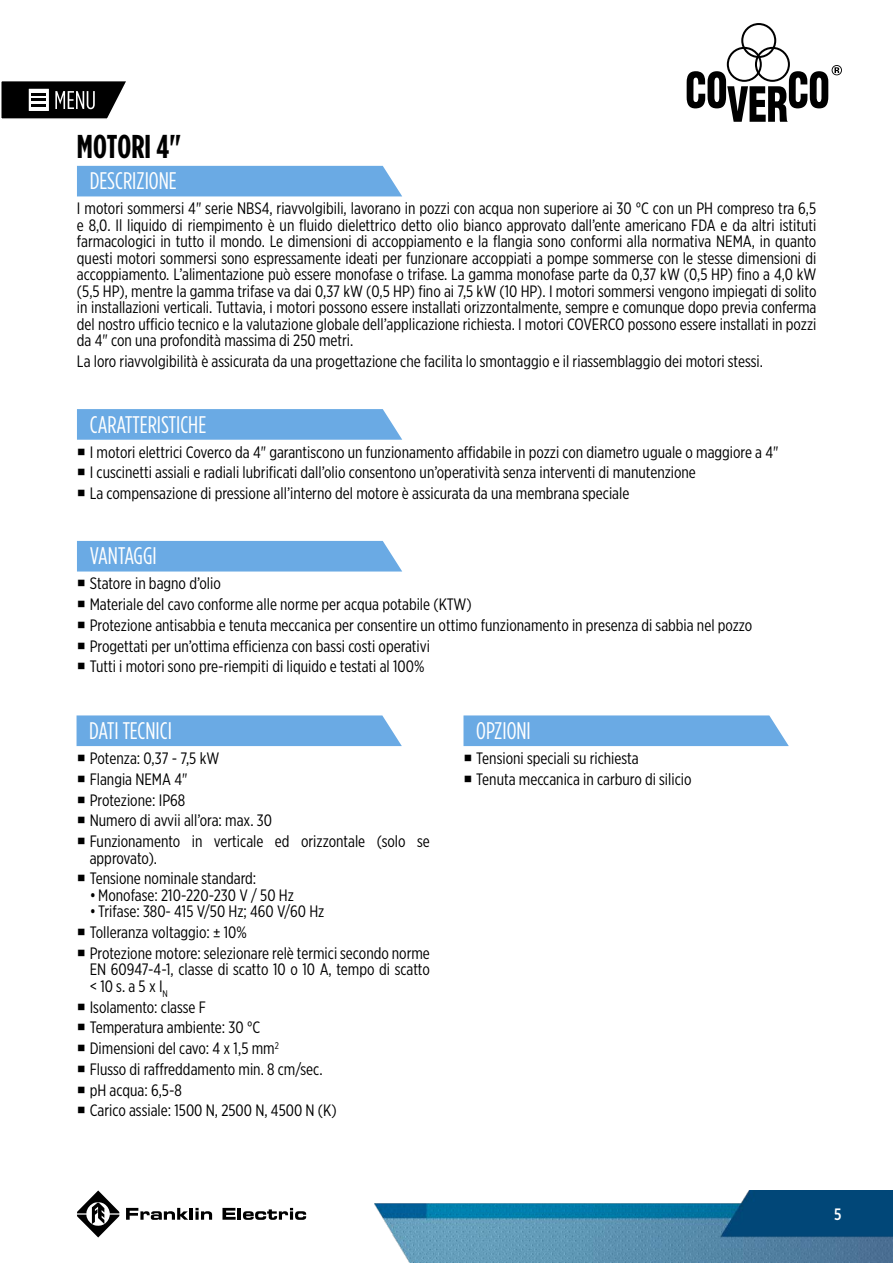
<style>
.page{position:relative;width:893px;height:1263px;background:#fff}
.page>*{position:absolute;margin:0;border:0;box-sizing:border-box;transform-origin:0 0}
.t1{font:700 33px "Gotham Condensed";color:#000}
.t2{font:24px "Gotham Condensed";color:#fff}
.t3{font:16.5px/20.7px "Gotham X Narrow";color:#000}
.t4{font:500 16.5px "Gotham X Narrow";color:#fff}
</style>
<div class="page">
<svg style="left:126px;top:1208px;width:86px;height:12px"></svg>
<svg style="left:222px;top:1208px;width:84px;height:12px"></svg>
<svg style="left:77px;top:1190px;width:42px;height:47px"></svg>
<img style="left:374px;top:1191px;width:519px;height:72px">
<svg style="left:687px;top:23px;width:155px;height:99px"></svg>
<div style="left:77px;top:166px;width:325px;height:30px;background:#6aaae4"></div>
<svg style="left:77px;top:409px;width:325px;height:31px;background:#70ade5"></svg>
<div style="left:77px;top:541px;width:325px;height:30px;background:#6aaae4"></div>
<div style="left:463px;top:715px;width:326px;height:31px;background:#6aaae4"></div>
<div style="left:77px;top:715px;width:325px;height:31px;background:#6aaae4"></div>
<svg style="left:1px;top:81px;width:125px;height:38px"></svg>
<h1 class="t1" style="left:77px;top:127px;width:105px">MOTORI 4"</h1>
<h2 class="t2" style="left:90px;top:167px;width:89px">DESCRIZIONE</h2>
<p class="t3" style="left:77px;top:200px;width:741px;line-height:16.5px;text-align:justify">I motori sommersi 4" serie NBS4, riavvolgibili, lavorano in pozzi con acqua non superiore ai 30 °C con un PH compreso tra 6,5 e 8,0. Il liquido di riempimento è un fluido dielettrico detto olio bianco approvato dall’ente americano FDA e da altri istituti farmacologici in tutto il mondo. Le dimensioni di accoppiamento e la flangia sono conformi alla normativa NEMA, in quanto questi motori sommersi sono espressamente ideati per funzionare accoppiati a pompe sommerse con le stesse dimensioni di accoppiamento. L’alimentazione può essere monofase o trifase. La gamma monofase parte da 0,37 kW (0,5 HP) fino a 4,0 kW (5,5 HP), mentre la gamma trifase va dai 0,37 kW (0,5 HP) fino ai 7,5 kW (10 HP). I motori sommersi vengono impiegati di solito in installazioni verticali. Tuttavia, i motori possono essere installati orizzontalmente, sempre e comunque dopo previa conferma del nostro ufficio tecnico e la valutazione globale dell’applicazione richiesta. I motori COVERCO possono essere installati in pozzi da 4" con una profondità massima di 250 metri.</p>
<p class="t3" style="left:77px;top:350px;width:687px">La loro riavvolgibilità è assicurata da una progettazione che facilita lo smontaggio e il riassemblaggio dei motori stessi.</p>
<h2 class="t2" style="left:90px;top:410px;width:118px">CARATTERISTICHE</h2>
<p class="t3" style="left:90px;top:441px;width:690px">I motori elettrici Coverco da 4" garantiscono un funzionamento affidabile in pozzi con diametro uguale o maggiore a 4"<br>I cuscinetti assiali e radiali lubrificati dall’olio consentono un’operatività senza interventi di manutenzione<br>La compensazione di pressione all’interno del motore è assicurata da una membrana speciale</p>
<h2 class="t2" style="left:90px;top:542px;width:69px">VANTAGGI</h2>
<p class="t3" style="left:90px;top:573px;width:664px">Statore in bagno d’olio<br>Materiale del cavo conforme alle norme per acqua potabile (KTW)<br>Protezione antisabbia e tenuta meccanica per consentire un ottimo funzionamento in presenza di sabbia nel pozzo Progettati per un’ottima efficienza con bassi costi operativi<br>Tutti i motori sono pre-riempiti di liquido e testati al 100%</p>
<h2 class="t2" style="left:89px;top:717px;width:84px">DATI TECNICI</h2>
<h2 class="t2" style="left:476px;top:717px;width:56px">OPZIONI</h2>
<p class="t3" style="left:90px;top:748px;width:342px">Potenza: 0,37 - 7,5 kW<br>Flangia NEMA 4"<br>Protezione: IP68<br>Numero di avvii all’ora: max. 30<br>Funzionamento in verticale ed orizzontale (solo se</p>
<p class="t3" style="left:90px;top:847px;width:168px">approvato).<br>Tensione nominale standard:</p>
<p class="t3" style="left:90px;top:884px;width:206px">•Monofase: 210-220-230 V / 50 Hz</p>
<p class="t3" style="left:90px;top:901px;width:342px">• Trifase: 380- 415 V/50 Hz; 460 V/60 Hz<br>Tolleranza voltaggio: ± 10%<br>Protezione motore: selezionare relè termici secondo norme</p>
<p class="t3" style="left:90px;top:961px;width:342px;line-height:16.5px">EN 60947-4-1, classe di scatto 10 o 10 A, tempo di scatto &lt; 10 s. a 5 x I<sub>N</sub></p>
<p class="t3" style="left:90px;top:996px;width:248px">Isolamento: classe F<br>Temperatura ambiente: 30 °C<br>Dimensioni del cavo: 4 x 1,5 mm<sup>2<br></sup>Flusso di raffreddamento min. 8 cm/sec. pH acqua: 6,5-8<br>Carico assiale: 1500 N, 2500 N, 4500 N (K)</p>
<p class="t3" style="left:476px;top:748px;width:217px">Tensioni speciali su richiesta<br>Tenuta meccanica in carburo di silicio</p>
<p class="t4" style="left:834px;top:1205px;width:9px">5</p>
</div>
